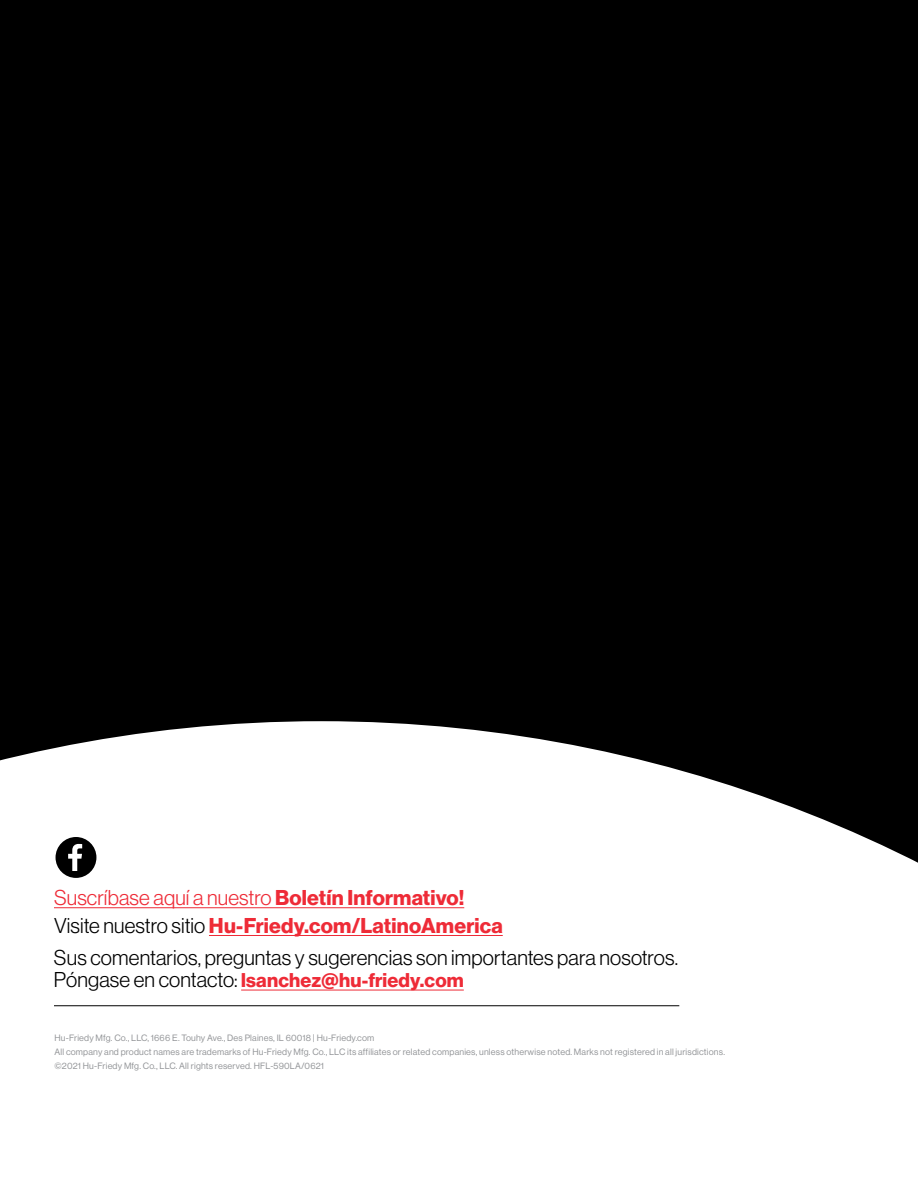
<style>
.page{position:relative;width:918px;height:1188px;background:#000}
.page>*{position:absolute;margin:0;border:0;box-sizing:border-box;transform-origin:0 0}
.t1{font:21px "N Haas Grotesk DS Pro 45 Lt";letter-spacing:.005em;color:#000}
.t2{font:21px "N Haas Grotesk DS Pro 75 Bd";letter-spacing:.01em;color:#ee2b37}
.t3{font:21px "N Haas Grotesk DS Pro 45 Lt";letter-spacing:.005em;color:#ee2b37}
.t4{font:19.5px "N Haas Grotesk DS Pro 75 Bd";letter-spacing:.01em;color:#ee2b37}
.t5{font:9px/14.2px "N Haas Grotesk DS Pro 55 Rg";letter-spacing:.02em;color:#939598}
.s1{font-family:"N Haas Grotesk DS Pro 75 Bd"}
.s2{font-family:"N Haas Grotesk DS Pro 45 Lt";color:#000}
.s3{font-family:"N Haas Grotesk DS Pro 45 Lt";font-size:21px;color:#000}
</style>
<div class="page">
<svg style="left:0;top:721px;width:918px;height:467px;fill:#fff"></svg>
<svg style="left:56px;top:837px;width:40px;height:41px"></svg>
<hr style="left:54px;top:907px;width:410px;height:1px;background:#ee2b37">
<hr style="left:209px;top:935px;width:294px;height:1px;background:#ee2b37">
<hr style="left:241px;top:990px;width:223px;height:1px;background:#ee2b37">
<hr style="left:54px;top:1005px;width:625px;height:1px;background:#000">
<h1 class="t3" style="left:54px;top:886px;width:412px">Suscríbase aquí a nuestro <span class="s1">Boletín Informativo!</span></h1>
<h1 class="t2" style="left:54px;top:913px;width:450px"><span class="s2">Visite nuestro sitio</span> Hu-Friedy.com/LatinoAmerica</h1>
<h1 class="t1" style="left:54px;top:946px;width:626px">Sus comentarios, preguntas y sugerencias son importantes para nosotros.</h1>
<h2 class="t4" style="left:54px;top:969px;width:411px"><span class="s3">Póngase en contacto:</span> lsanchez@hu-friedy.com</h2>
<p class="t5" style="left:54px;top:1031px;width:672px">Hu-Friedy Mfg. Co., LLC, 1666 E. Touhy Ave., Des Plaines, IL 60018 | Hu-Friedy.com<br>All company and product names are trademarks of Hu-Friedy Mfg. Co., LLC its affiliates or related companies, unless otherwise noted. Marks not registered in all jurisdictions. ©2021 Hu-Friedy Mfg. Co., LLC. All rights reserved. HFL-590LA/0621</p>
</div>
